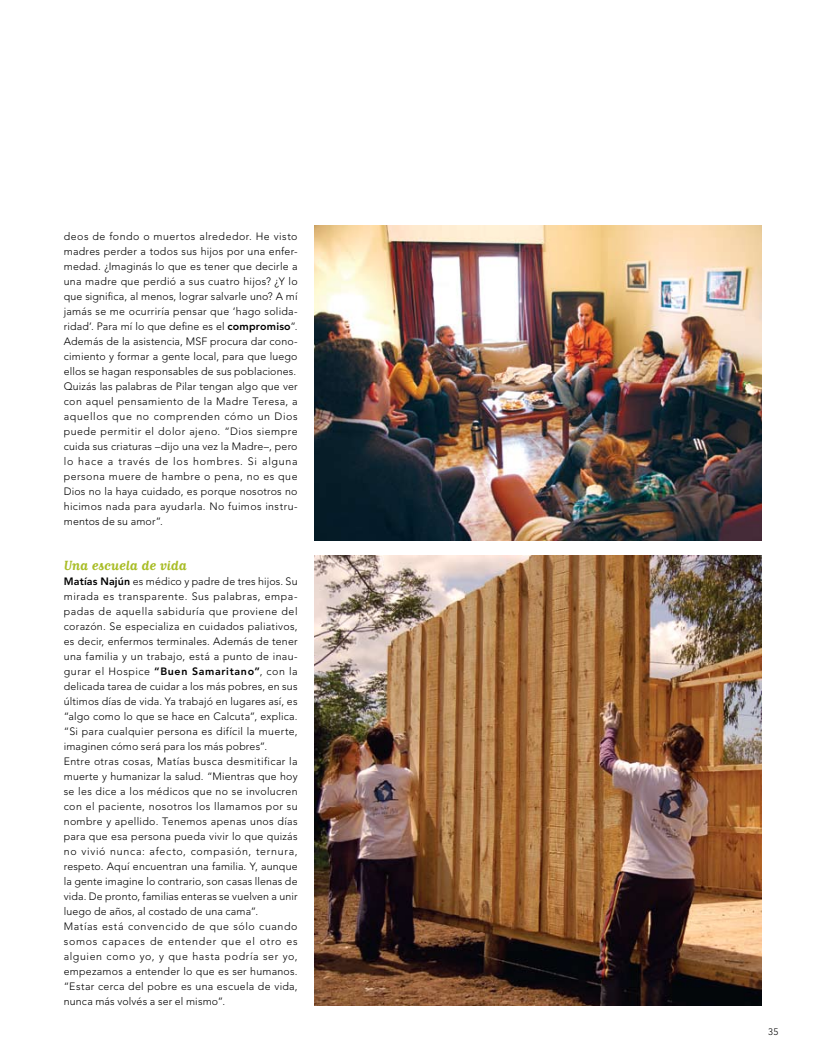
<style>
.page{position:relative;width:815px;height:1063px;background:#fff}
.page>*{position:absolute;margin:0;border:0;box-sizing:border-box;transform-origin:0 0}
.t1{font:700 15.62px "Matrix Script";color:#a9bd27}
.t2{font:300 10.62px/15px "Avenir LT Std";letter-spacing:.03em;color:#000}
.t3{font:300 9.38px "Avenir LT Std";color:#000}
.s1{font-weight:800}
</style>
<div class="page">
<img style="left:314px;top:555px;width:448px;height:450px">
<img style="left:314px;top:225px;width:448px;height:315px">
<p class="t2" style="left:64px;top:229px;width:235px">deos de fondo o muertos alrededor. He visto madres perder a todos sus hijos por una enfer&shy;medad. ¿I maginás lo que es tener que decirle a una madre que perdió a sus cuatro hijos? ¿Y lo que significa, al menos, lograr salvarle uno? A mí jamás se me ocurriría pensar que ‘hago solida&shy;ridad’. Para mí lo que define es el <span class="s1">compromiso</span>”.<br>Además de la asistencia, MSF procura dar cono&shy;cimiento y formar a gente local, para que luego ellos se hagan responsables de sus poblaciones.<br>Quizás las palabras de Pilar tengan algo que ver con aquel pensamiento de la Madre Teresa, a aquellos que no comprenden cómo un Dios puede permitir el dolor ajeno. “Dios siempre cuida sus criaturas –dijo una vez la Madre–, pero lo hace a través de los hombres. Si alguna persona muere de hambre o pena, no es que Dios no la haya cuidado, es porque nosotros no hicimos nada para ayudarla. No fuimos instru&shy;mentos de su amor”.</p>
<h1 class="t1" style="left:64px;top:558px;width:125px">Una escuela de vida</h1>
<p class="t2" style="left:64px;top:574px;width:235px"><span class="s1">Matías Najún</span> es médico y padre de tres hijos. Su mirada es transparente. Sus palabras, empa&shy;padas de aquella sabiduría que proviene del corazón. Se especializa en cuidados paliativos, es decir, enfermos terminales. Además de tener una familia y un trabajo, está a punto de inau&shy;gurar el Hospice <span class="s1">“Buen Samaritano”</span>, con la delicada tarea de cuidar a los más pobres, en sus últimos días de vida. Ya trabajó en lugares así, es “algo como lo que se hace en Calcuta”, explica. “Si para cualquier persona es difícil la muerte, imaginen cómo será para los más pobres”.<br>Entre otras cosas, Matías busca desmitificar la muerte y humanizar la salud. “Mientras que hoy se les dice a los médicos que no se involucren con el paciente, nosotros los llamamos por su nombre y apellido. Tenemos apenas unos días para que esa persona pueda vivir lo que quizás no vivió nunca: afecto, compasión, ternura, respeto. Aquí encuentran una familia. Y, aunque la gente imagine lo contrario, son casas llenas de vida. De pronto, familias enteras se vuelven a unir luego de años, al costado de una cama”.<br>Matías está convencido de que sólo cuando somos capaces de entender que el otro es alguien como yo, y que hasta podría ser yo, empezamos a entender lo que es ser humanos. “Estar cerca del pobre es una escuela de vida, nunca más volvés a ser el mismo”.</p>
<p class="t3" style="left:768px;top:1026px;width:12px">35</p>
</div>
